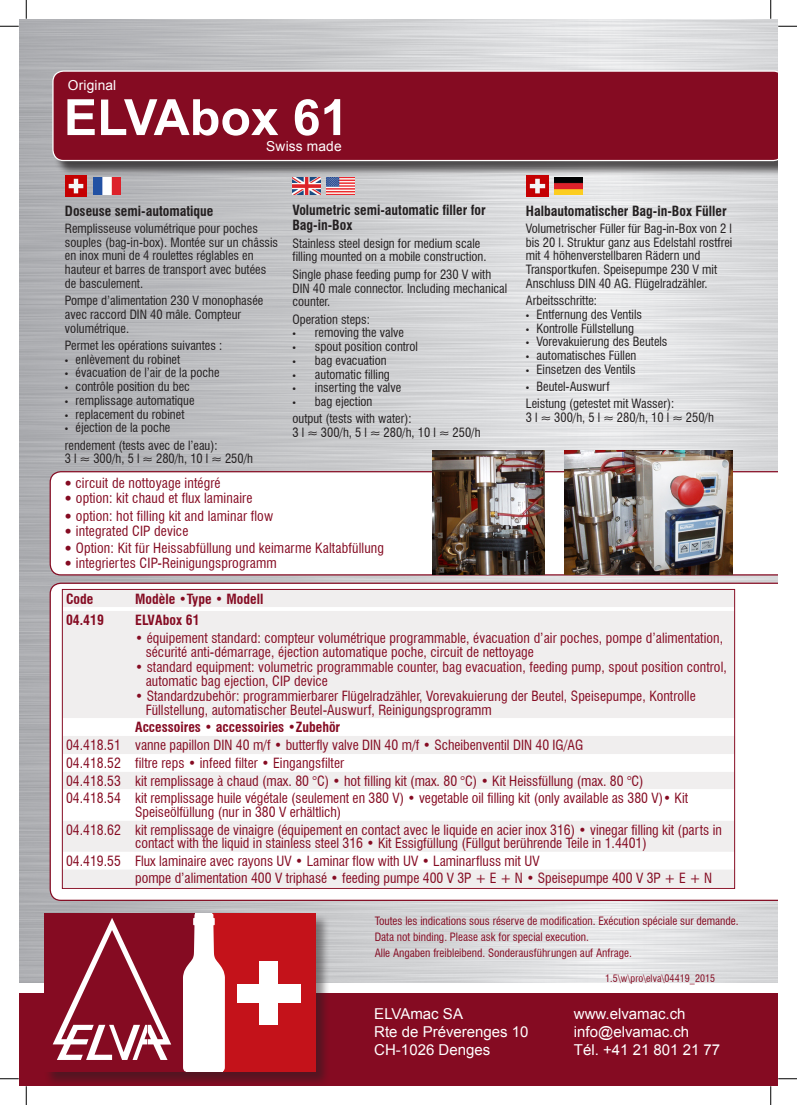
<style>
.page{position:relative;width:797px;height:1105px;background:#fff}
.page>*{position:absolute;margin:0;border:0;box-sizing:border-box;transform-origin:0 0}
.t1{font:700 50px "Arial";color:#fff}
.t2{font:15px/18px "Arial";color:#fff}
.t3{font:condensed 13.75px/17.8px "Swiss 721 BT";letter-spacing:.005em;color:#850b22}
.t4{font:700 condensed 13.75px/15px "Swiss 721 BT";color:#231f20}
.t5{font:700 condensed 13.75px "Swiss 721 BT";color:#850b22}
.t6{font:13.75px "Arial";letter-spacing:.01em;color:#fff}
.t7{font:condensed 12.5px/13.8px "Swiss 721 BT";color:#231f20}
.t8{font:condensed 11.25px/16px "Swiss 721 BT";color:#850b22}
.t9{font:condensed 10px "Swiss 721 BT";letter-spacing:.01em;color:#850b22}
.s1{font-family:"Myriad Pro";font-stretch:normal}
.s2{font-family:"CG Omega";font-style:italic;font-stretch:normal}
.s3{font-weight:400}
.s4{font-weight:700}
</style>
<div class="page">
<img style="left:19px;top:19px;width:758px;height:964px">
<div style="left:19px;top:992px;width:758px;height:94px;background:#850b22"></div>
<div style="left:44px;top:913px;width:286px;height:173px;background:#231f20;opacity:.5"></div>
<div style="left:203px;top:913px;width:113px;height:158px;background:#c4121a"></div>
<div style="left:44px;top:913px;width:159px;height:158px;background:#850b22"></div>
<div style="left:237px;top:983px;width:64px;height:19px;background:#fff"></div>
<div style="left:259px;top:961px;width:19px;height:64px;background:#fff"></div>
<svg style="left:53px;top:918px;width:118px;height:142px"></svg>
<svg style="left:183px;top:913px;width:42px;height:158px"></svg>
<hr style="left:186px;top:1071px;width:36px;height:1px;background:#fff">
<div style="left:54px;top:72px;width:723px;height:105px;background:#231f20;opacity:.75"></div>
<div style="left:52px;top:70px;width:725px;height:91px;background:#850b22"></div>
<svg style="left:50px;top:583px;width:727px;height:318px"></svg>
<div style="left:64px;top:591px;width:668px;height:295px;background:#f0eeee"></div>
<svg style="left:64px;top:607px;width:668px;height:4px"></svg>
<svg style="left:64px;top:718px;width:668px;height:151px"></svg>
<svg style="left:50px;top:471px;width:727px;height:104px"></svg>
<img style="left:554px;top:178px;width:28px;height:17px">
<img style="left:527px;top:175px;width:21px;height:21px">
<img style="left:65px;top:175px;width:21px;height:21px">
<img style="left:93px;top:178px;width:28px;height:17px">
<img style="left:293px;top:178px;width:27px;height:17px">
<img style="left:327px;top:178px;width:28px;height:17px">
<img style="left:433px;top:450px;width:112px;height:125px">
<img style="left:565px;top:451px;width:167px;height:124px">
<svg style="left:0;top:25px;width:19px;height:2px"></svg>
<svg style="left:778px;top:25px;width:19px;height:2px"></svg>
<svg style="left:0;top:1078px;width:19px;height:1px"></svg>
<svg style="left:778px;top:1078px;width:19px;height:1px"></svg>
<svg style="left:25px;top:0;width:2px;height:19px"></svg>
<svg style="left:25px;top:1086px;width:2px;height:19px"></svg>
<svg style="left:770px;top:0;width:1px;height:19px"></svg>
<svg style="left:770px;top:1086px;width:1px;height:19px"></svg>
<p class="t6" style="left:68px;top:76px;width:50px">Original</p>
<h1 class="t1" style="left:64px;top:84px;width:286px">ELVAbox 61</h1>
<p class="t6" style="left:266px;top:137px;width:77px">Swiss made</p>
<p class="t4" style="left:65px;top:203px;width:150px">Doseuse semi-automatique</p>
<p class="t7" style="left:65px;top:221px;width:215px">Remplisseuse volumétrique pour poches souples (bag-in-box). Montée sur un châssis en inox muni de 4 roulettes réglables en hauteur et barres de transport avec butées de basculement.</p>
<p class="t7" style="left:65px;top:294px;width:200px">Pompe d’alimentation 230 V monophasée avec raccord DIN 40 mâle. Compteur volumétrique.</p>
<p class="t7" style="left:65px;top:338px;width:159px">Permet les opérations suivantes :</p>
<p class="t7" style="left:65px;top:352px;width:117px"><span class="s1">•</span> enlèvement du robinet</p>
<p class="t7" style="left:65px;top:366px;width:156px"><span class="s1">•</span> évacuation de l’air de la poche</p>
<p class="t7" style="left:65px;top:380px;width:126px"><span class="s1">•</span> contrôle position du bec</p>
<p class="t7" style="left:65px;top:393px;width:131px"><span class="s1">•</span> remplissage automatique</p>
<p class="t7" style="left:65px;top:407px;width:121px"><span class="s1">•</span> replacement du robinet</p>
<p class="t7" style="left:65px;top:419px;width:154px;line-height:17.2px"><span class="s1">•</span> éjection de la poche rendement (tests avec de l’eau):</p>
<p class="t7" style="left:65px;top:452px;width:190px">3 l ≈ 300/h, 5 l ≈ 280/h, 10 l ≈ 250/h</p>
<p class="t3" style="left:65px;top:475px;width:157px"><span class="s2">•</span> circuit de nottoyage intégré</p>
<p class="t3" style="left:65px;top:490px;width:189px"><span class="s2">•</span> option: kit chaud et flux laminaire</p>
<p class="t4" style="left:292px;top:203px;width:195px">Volumetric semi-automatic filler for<br>Bag-in-Box</p>
<p class="t7" style="left:292px;top:236px;width:196px">Stainless steel design for medium scale filling mounted on a mobile construction.</p>
<p class="t7" style="left:292px;top:267px;width:216px">Single phase feeding pump for 230 V with<br>DIN 40 male connector. Including mechanical counter.</p>
<p class="t7" style="left:292px;top:312px;width:79px">Operation steps:</p>
<p class="t7" style="left:292px;top:326px;width:113px"><span class="s1">•</span> removing the valve</p>
<p class="t7" style="left:292px;top:340px;width:127px"><span class="s1">•</span> spout position control</p>
<p class="t7" style="left:292px;top:353px;width:96px"><span class="s1">•</span> bag evacuation</p>
<p class="t7" style="left:292px;top:367px;width:99px"><span class="s1">•</span> automatic filling</p>
<p class="t7" style="left:292px;top:381px;width:110px"><span class="s1">•</span> inserting the valve</p>
<p class="t7" style="left:292px;top:393px;width:120px;line-height:17.2px"><span class="s1">•</span> bag ejection<br>output (tests with water):</p>
<p class="t7" style="left:292px;top:426px;width:190px">3 l ≈ 300/h, 5 l ≈ 280/h, 10 l ≈ 250/h</p>
<p class="t3" style="left:65px;top:507px;width:210px"><span class="s2">•</span> option: hot filling kit and laminar flow</p>
<p class="t3" style="left:65px;top:522px;width:125px"><span class="s2">•</span> integrated CIP device</p>
<p class="t3" style="left:65px;top:539px;width:320px"><span class="s2">•</span> Option: Kit für Heissabfüllung und keimarme Kaltabfüllung</p>
<p class="t3" style="left:65px;top:554px;width:213px"><span class="s2">•</span> integriertes CIP-Reinigungsprogramm</p>
<p class="t4" style="left:526px;top:203px;width:202px">Halbautomatischer Bag-in-Box Füller</p>
<p class="t7" style="left:526px;top:221px;width:208px">Volumetrischer Füller für Bag-in-Box von 2 l bis 20 l. Struktur ganz aus Edelstahl rostfrei mit 4 höhenverstellbaren Rädern und Transportkufen. Speisepumpe 230 V mit Anschluss DIN 40 AG. Flügelradzähler.</p>
<p class="t7" style="left:526px;top:294px;width:73px">Arbeitsschritte:</p>
<p class="t7" style="left:526px;top:307px;width:118px"><span class="s1">•</span> Entfernung des Ventils</p>
<p class="t7" style="left:526px;top:321px;width:110px"><span class="s1">•</span> Kontrolle Füllstellung</p>
<p class="t7" style="left:526px;top:335px;width:143px"><span class="s1">•</span> Vorevakuierung des Beutels</p>
<p class="t7" style="left:526px;top:349px;width:112px"><span class="s1">•</span> automatisches Füllen</p>
<p class="t7" style="left:526px;top:362px;width:111px"><span class="s1">•</span> Einsetzen des Ventils</p>
<p class="t7" style="left:526px;top:378px;width:150px;line-height:17.2px"><span class="s1">•</span> Beutel-Auswurf<br>Leistung (getestet mit Wasser):</p>
<p class="t7" style="left:526px;top:411px;width:190px">3 l ≈ 300/h, 5 l ≈ 280/h, 10 l ≈ 250/h</p>
<p class="t5" style="left:66px;top:590px;width:29px">Code</p>
<p class="t5" style="left:135px;top:590px;width:130px">Modèle <span class="s3">•</span>Type <span class="s3">•</span> Modell</p>
<p class="t5" style="left:66px;top:612px;width:39px">04.419</p>
<p class="t5" style="left:135px;top:612px;width:66px">ELVAbox 61</p>
<p class="t3" style="left:146px;top:631px;width:579px;line-height:13.8px;text-indent:-10px">• équipement standard: compteur volumétrique programmable, évacuation d’air poches, pompe d’alimentation, sécurité anti-démarrage, éjection automatique poche, circuit de nettoyage</p>
<p class="t3" style="left:146px;top:660px;width:582px;line-height:13.8px;text-indent:-10px">• standard equipment: volumetric programmable counter, bag evacuation, feeding pump, spout position control, automatic bag ejection, CIP device</p>
<p class="t3" style="left:146px;top:689px;width:551px;line-height:13.8px;text-indent:-10px">• Standardzubehör: programmierbarer Flügelradzähler, Vorevakuierung der Beutel, Speisepumpe, Kontrolle<br>Füllstellung, automatischer Beutel-Auswurf, Reinigungsprogramm</p>
<p class="t3" style="left:66px;top:718px;width:623px;text-indent:69px"><span class="s4">Accessoires</span> • <span class="s4">accessoiries</span> •<span class="s4">Zubehör<br></span>04.418.51 vanne papillon DIN 40 m/f • butterfly valve DIN 40 m/f • Scheibenventil DIN 40 IG/AG<br>04.418.52 filtre reps • infeed filter • Eingangsfilter<br>04.418.53 kit remplissage à chaud (max. 80 °C) • hot filling kit (max. 80 °C) • Kit Heissfüllung (max. 80 °C)<br>04.418.54 kit remplissage huile végétale (seulement en 380 V) • vegetable oil filling kit (only available as 380 V)• Kit</p>
<p class="t3" style="left:66px;top:803px;width:657px;text-indent:69px">Speiseölfüllung (nur in 380 V erhältlich)<br>04.418.62 kit remplissage de vinaigre (équipement en contact avec le liquide en acier inox 316) • vinegar filling kit (parts in</p>
<p class="t3" style="left:135px;top:834px;width:513px">contact with the liquid in stainless steel 316 • Kit Essigfüllung (Füllgut berührende Teile in 1.4401)</p>
<p class="t3" style="left:66px;top:852px;width:475px">04.419.55 Flux laminaire avec rayons UV • Laminar flow with UV • Laminarfluss mit UV</p>
<p class="t3" style="left:135px;top:869px;width:578px">pompe d’alimentation 400 V triphasé • feeding pumpe 400 V 3P + E + N • Speisepumpe 400 V 3P + E + N</p>
<p class="t8" style="left:375px;top:913px;width:365px">Toutes les indications sous réserve de modification. Exécution spéciale sur demande.<br>Data not binding. Please ask for special execution.<br>Alle Angaben freibleibend. Sonderausführungen auf Anfrage.</p>
<p class="t9" style="left:605px;top:973px;width:112px">1.5\w\pro\elva\04419_2015</p>
<p class="t2" style="left:374px;top:1005px;width:156px">ELVAmac SA<br>Rte de Préverenges 10<br>CH-1026 Denges</p>
<p class="t2" style="left:574px;top:1005px;width:148px">www.elvamac.ch info@elvamac.ch<br>Tél. +41 21 801 21 77</p>
</div>
